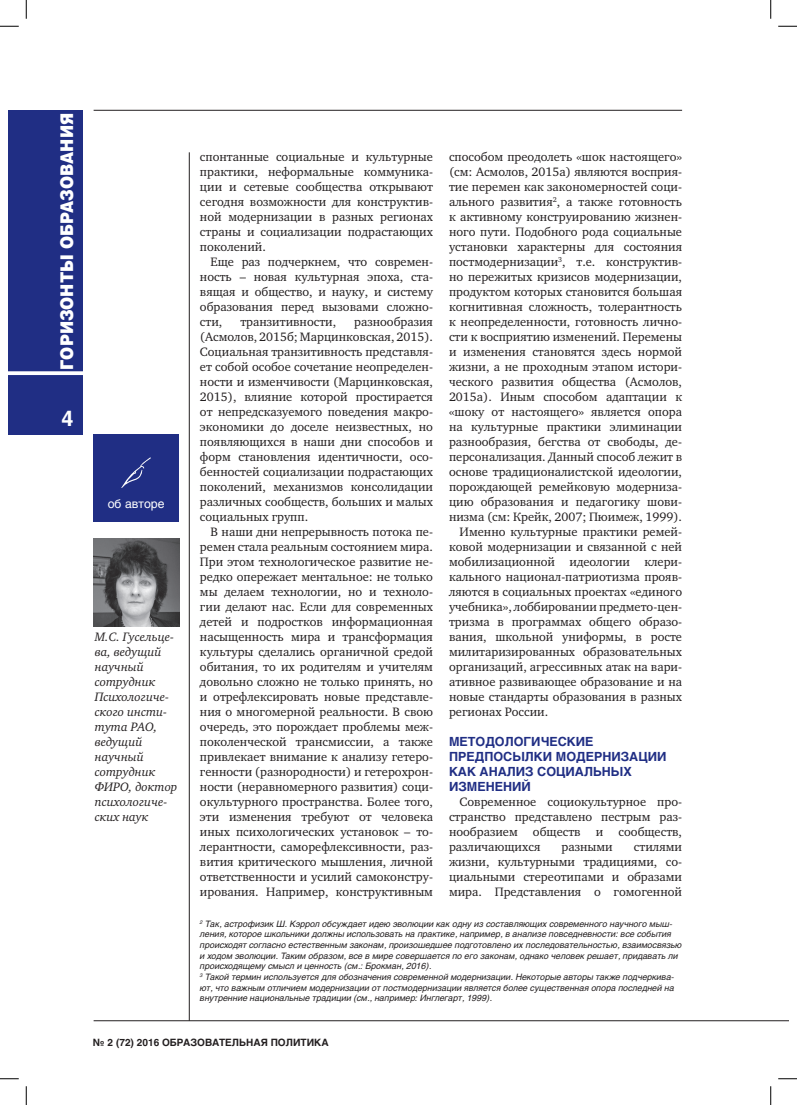
<style>
.page{position:relative;width:797px;height:1105px;background:#fff}
.page>*{position:absolute;margin:0;border:0;box-sizing:border-box;transform-origin:0 0}
.t1{font:700 21.25px "Helios";color:#fff}
.t2{font:900 17.5px "Helios";color:#fff;scale:.9 1}
.t3{font:12.5px/15px "Charter C";color:#231f20;text-align:justify}
.t4{font:italic 12.5px/15px "Charter C";color:#231f20}
.t5{font:700 12.5px/15px "Helios";color:#202e84}
.t6{font:12.25px "Helios";color:#fff}
.t7{font:700 10px "Helios";color:#231f20}
.t8{font:italic 8.75px/10.6px "Helios";color:#231f20}
</style>
<div class="page">
<div style="left:9px;top:110px;width:74px;height:324px;background:#202e84"></div>
<svg style="left:9px;top:371px;width:74px;height:4px"></svg>
<hr style="left:94px;top:110px;width:588px;height:1px;background:#231f20">
<hr style="left:94px;top:1020px;width:694px;height:1px;background:#231f20">
<hr style="left:189px;top:152px;width:1px;height:868px;background:#231f20">
<div style="left:94px;top:434px;width:85px;height:88px;background:#202e84"></div>
<img style="left:121px;top:457px;width:30px;height:31px">
<img style="left:94px;top:539px;width:86px;height:87px">
<svg style="left:0;top:25px;width:19px;height:2px"></svg>
<svg style="left:778px;top:25px;width:19px;height:2px"></svg>
<svg style="left:0;top:1078px;width:19px;height:1px"></svg>
<svg style="left:778px;top:1078px;width:19px;height:1px"></svg>
<svg style="left:25px;top:0;width:2px;height:19px"></svg>
<svg style="left:25px;top:1086px;width:2px;height:19px"></svg>
<svg style="left:770px;top:0;width:1px;height:19px"></svg>
<svg style="left:770px;top:1086px;width:1px;height:19px"></svg>
<h2 class="t2" style="left:56px;top:370px;width:287px;rotate:-90deg">горизонты образования</h2>
<h1 class="t1" style="left:61px;top:406px;width:13px">4</h1>
<p class="t6" style="left:108px;top:496px;width:58px">об авторе</p>
<p class="t4" style="left:95px;top:630px;width:84px">М.С. Гусельце&shy;ва, ведущий научный сотрудник<br>Психологиче&shy;ского инсти&shy;тута РАО, ведущий научный сотрудник<br>ФИРО, доктор психологиче&shy;ских наук</p>
<p class="t3" style="left:200px;top:150px;width:234px">спонтанные социальные и культурные практики, неформальные коммуника&shy;ции и сетевые сообщества открывают сегодня возможности для конструктив&shy;ной модернизации в разных регионах страны и социализации подрастающих поколений.</p>
<p class="t3" style="left:200px;top:255px;width:234px;text-indent:11px">Еще раз подчеркнем, что современ&shy;ность – новая культурная эпоха, ста&shy;вящая и общество, и науку, и систему образования перед вызовами сложно&shy;сти,</p>
<p class="t3" style="left:200px;top:315px;width:234px;text-indent:154px">разнообразия (Асмолов, 2015б; Марцинковская, 2015).<br>Социальная транзитивность представля&shy;ет собой особое сочетание неопределен&shy;ности и изменчивости (Марцинковская, 2015), влияние которой простирается от непредсказуемого поведения макро&shy;экономики до доселе неизвестных, но появляющихся в наши дни способов и форм становления идентичности, осо&shy;бенностей социализации подрастающих поколений, механизмов консолидации различных сообществ, больших и малых социальных групп.</p>
<p class="t3" style="left:200px;top:525px;width:234px;text-indent:11px">В наши дни непрерывность потока пе&shy;ремен стала реальным состоянием мира.<br>При этом технологическое развитие не&shy;редко опережает ментальное: не только мы делаем технологии, но и техноло&shy;гии делают нас. Если для современных детей и подростков информационная насыщенность мира и трансформация культуры сделались органичной средой обитания, то их родителям и учителям довольно сложно не только принять, но и отрефлексировать новые представле&shy;ния о многомерной реальности. В свою очередь, это порождает проблемы меж&shy;поколенческой трансмиссии, а также привлекает внимание к анализу гетеро&shy;генности (разнородности) и гетерохрон&shy;ности (неравномерного развития) соци&shy;окультурного пространства. Более того, эти изменения требуют от человека иных психологических установок – то&shy;лерантности, саморефлексивности, раз&shy;вития критического мышления, личной ответственности и усилий самоконстру&shy;ирования. Например, конструктивным</p>
<p class="t3" style="left:240px;top:315px;width:97px">транзитивности,</p>
<p class="t3" style="left:449px;top:150px;width:234px">способом преодолеть «шок настоящего»</p>
<p class="t3" style="left:449px;top:165px;width:234px">(см: Асмолов, 2015а) являются восприя-</p>
<p class="t3" style="left:449px;top:180px;width:234px">тие перемен как закономерностей соци-</p>
<p class="t3" style="left:449px;top:195px;width:234px">ального развития<sup>2</sup>, а также готовность</p>
<p class="t3" style="left:449px;top:210px;width:234px">к активному конструированию жизнен-</p>
<p class="t3" style="left:449px;top:225px;width:234px">ного пути. Подобного рода социальные</p>
<p class="t3" style="left:449px;top:240px;width:234px">установки характерны для состояния</p>
<p class="t3" style="left:449px;top:255px;width:234px">постмодернизации<sup>3</sup>, т.е. конструктив-</p>
<p class="t3" style="left:449px;top:270px;width:234px">но пережитых кризисов модернизации,</p>
<p class="t3" style="left:449px;top:285px;width:234px">продуктом которых становится большая</p>
<p class="t3" style="left:449px;top:300px;width:234px">когнитивная сложность, толерантность</p>
<p class="t3" style="left:449px;top:315px;width:234px">к неопределенности, готовность лично-</p>
<p class="t3" style="left:449px;top:330px;width:234px">сти к восприятию изменений. Перемены</p>
<p class="t3" style="left:449px;top:345px;width:234px">и изменения становятся здесь нормой</p>
<p class="t3" style="left:449px;top:360px;width:234px">жизни, а не проходным этапом истори-</p>
<p class="t3" style="left:449px;top:375px;width:234px">ческого развития общества (Асмолов,</p>
<p class="t3" style="left:449px;top:390px;width:234px">2015а). Иным способом адаптации к</p>
<p class="t3" style="left:449px;top:405px;width:234px">«шоку от настоящего» является опора</p>
<p class="t3" style="left:449px;top:420px;width:234px">на культурные практики элиминации</p>
<p class="t3" style="left:449px;top:435px;width:234px">разнообразия, бегства от свободы, де-</p>
<p class="t3" style="left:449px;top:450px;width:234px">персонализация. Данный способ лежит в</p>
<p class="t3" style="left:449px;top:465px;width:234px">основе традиционалистской идеологии,</p>
<p class="t3" style="left:449px;top:480px;width:234px">порождающей ремейковую модерниза-</p>
<p class="t3" style="left:449px;top:495px;width:234px">цию образования и педагогику шови-</p>
<p class="t3" style="left:449px;top:510px;width:234px">низма (см: Крейк, 2007; Пюимеж, 1999).</p>
<p class="t3" style="left:459px;top:525px;width:224px">Именно культурные практики ремей-</p>
<p class="t3" style="left:449px;top:540px;width:234px">ковой модернизации и связанной с ней</p>
<p class="t3" style="left:449px;top:555px;width:234px">мобилизационной идеологии клери-</p>
<p class="t3" style="left:449px;top:570px;width:234px">кального национал-патриотизма прояв-</p>
<p class="t3" style="left:449px;top:585px;width:234px">ляются в социальных проектах «единого</p>
<p class="t3" style="left:449px;top:600px;width:234px">учебника», лоббировании предмето-цен-</p>
<p class="t3" style="left:449px;top:615px;width:234px">тризма в программах общего образо-</p>
<p class="t3" style="left:449px;top:630px;width:234px">вания, школьной униформы, в росте</p>
<p class="t3" style="left:449px;top:645px;width:234px">милитаризированных образовательных</p>
<p class="t3" style="left:449px;top:660px;width:234px">организаций, агрессивных атак на вари-</p>
<p class="t3" style="left:449px;top:675px;width:234px">ативное развивающее образование и на</p>
<p class="t3" style="left:449px;top:690px;width:234px">новые стандарты образования в разных</p>
<p class="t3" style="left:449px;top:705px;width:101px">регионах России.</p>
<p class="t5" style="left:449px;top:734px;width:219px">Методологические предпосылки модернизации как анализ социальных изменений</p>
<p class="t3" style="left:449px;top:795px;width:234px;text-indent:11px">Современное социокультурное про&shy;странство представлено пестрым раз&shy;нообразием обществ и сообществ, различающихся</p>
<p class="t3" style="left:449px;top:840px;width:234px;text-indent:185px">стилями жизни, культурными традициями, со&shy;циальными стереотипами и образами мира. Представления о гомогенной</p>
<p class="t3" style="left:561px;top:840px;width:53px">разными</p>
<p class="t8" style="left:200px;top:918px;width:483px"><sup>2</sup> Так, астрофизик Ш. Кэррол обсуждает идею эволюции как одну из составляющих современного научного мыш&shy;ления, которое школьники должны использовать на практике, например, в анализе повседневности: все события происходят согласно естественным законам, произошедшее подготовлено их последовательностью, взаимосвязью и ходом эволюции. Таким образом, все в мире совершается по его законам, однако человек решает, придавать ли происходящему смысл и ценность (см.: Брокман, 2016).<br><sup>3</sup> Такой термин используется для обозначения современной модернизации. Некоторые авторы также подчеркива&shy;ют, что важным отличием модернизации от постмодернизации является более существенная опора последней на внутренние национальные традиции (см., например: Инглегарт, 1999).</p>
<p class="t7" style="left:93px;top:1037px;width:237px">№ 2 (72) 2016 образовательная политика</p>
</div>
